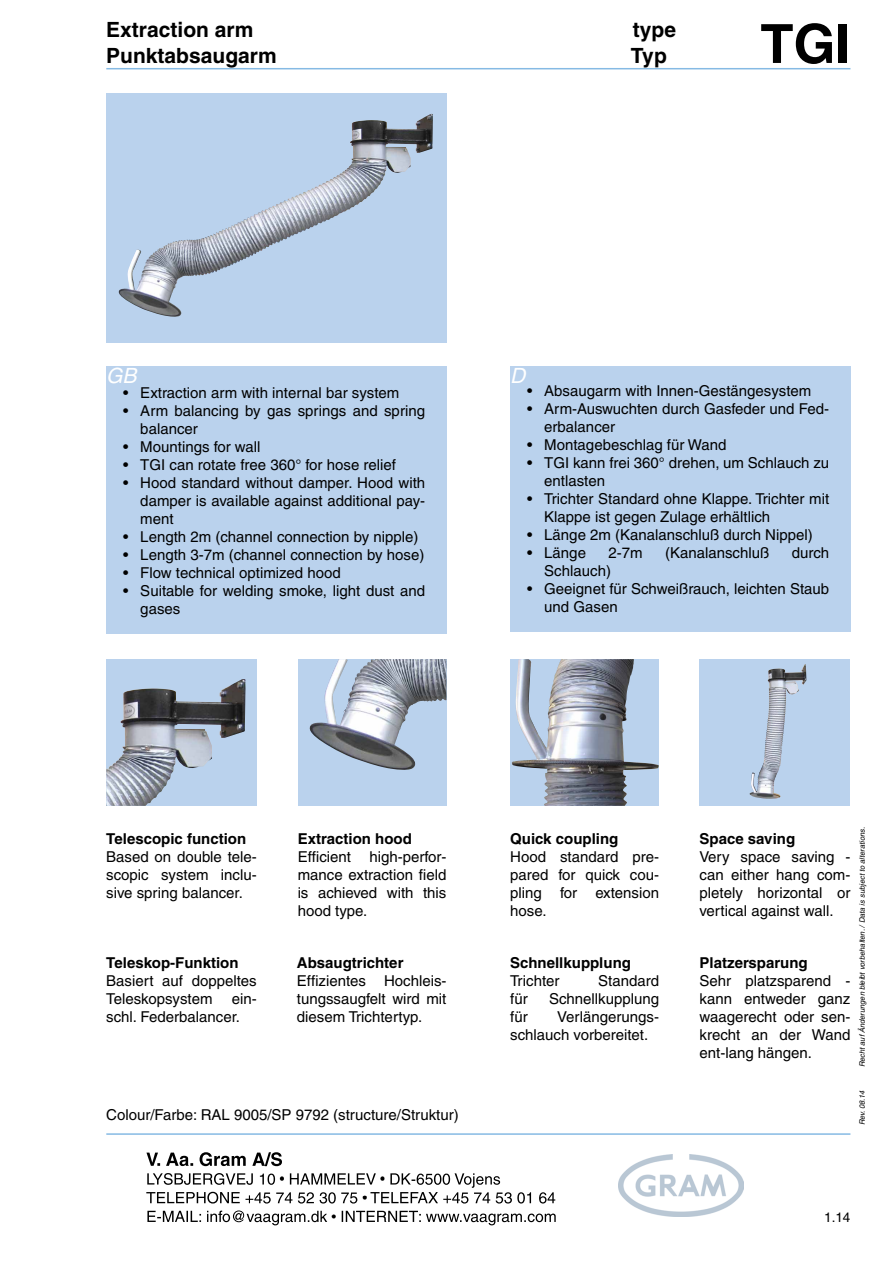
<style>
.page{position:relative;width:893px;height:1263px;background:#fff}
.page>*{position:absolute;margin:0;border:0;box-sizing:border-box;transform-origin:0 0}
.t1{font:700 54px "Helvetica";color:#000}
.t2{font:700 21px "Helvetica";color:#000}
.t3{font:italic 21px "Helvetica";color:#fff}
.t4{font:15px/18px "Helvetica";color:#000}
.t5{font:700 15px "Helvetica";color:#000}
.t6{font:13.5px "Helvetica";color:#000}
.t7{font:italic 7.5px "Helvetica";color:#000}
</style>
<div class="page">
<img style="left:619px;top:1154px;width:124px;height:63px">
<hr style="left:106px;top:1133px;width:744px;height:2px;background:#86bae4">
<hr style="left:106px;top:68px;width:744px;height:1px;background:#86bae4">
<img style="left:146px;top:1152px;width:410px;height:74px">
<div style="left:106px;top:366px;width:340px;height:268px;background:#bad2ed"></div>
<div style="left:510px;top:366px;width:340px;height:266px;background:#bad2ed"></div>
<div style="left:106px;top:94px;width:340px;height:249px;background:#bad2ed"></div>
<img style="left:270px;top:114px;width:161px;height:94px">
<div style="left:699px;top:659px;width:151px;height:147px;background:#bad2ed"></div>
<img style="left:766px;top:664px;width:39px;height:71px">
<div style="left:106px;top:659px;width:151px;height:147px;background:#bad2ed"></div>
<img style="left:106px;top:679px;width:140px;height:127px">
<div style="left:298px;top:659px;width:148px;height:147px;background:#bad2ed"></div>
<img style="left:309px;top:659px;width:137px;height:111px">
<img style="left:512px;top:659px;width:147px;height:147px">
<h2 class="t2" style="left:106px;top:17px;width:149px">Extraction arm</h2>
<h2 class="t2" style="left:633px;top:17px;width:45px">type</h2>
<h2 class="t2" style="left:106px;top:42px;width:172px">Punktabsaugarm</h2>
<h2 class="t2" style="left:631px;top:42px;width:38px">Typ</h2>
<h1 class="t1" style="left:760px;top:11px;width:92px">TGI</h1>
<h2 class="t3" style="left:106px;top:363px;width:32px">GB</h2>
<h2 class="t3" style="left:510px;top:363px;width:17px">D</h2>
<p class="t4" style="left:527px;top:382px;width:286px">• Absaugarm with Innen-Gestängesystem</p>
<p class="t4" style="left:544px;top:400px;width:286px;text-indent:-17px">• Arm-Auswuchten durch Gasfeder und Fed&shy;erbalancer</p>
<p class="t4" style="left:527px;top:436px;width:201px">• Montagebeschlag für Wand</p>
<p class="t4" style="left:544px;top:454px;width:286px;text-indent:-17px">• TGI kann frei 360° drehen, um Schlauch zu entlasten</p>
<p class="t4" style="left:544px;top:490px;width:286px;text-indent:-17px">• Trichter Standard ohne Klappe. Trichter mit<br>Klappe ist gegen Zulage erhältlich</p>
<p class="t4" style="left:527px;top:526px;width:287px">• Länge 2m (Kanalanschluß durch Nippel)</p>
<p class="t4" style="left:527px;top:544px;width:60px">• Länge</p>
<p class="t4" style="left:608px;top:544px;width:36px">2-7m</p>
<p class="t4" style="left:665px;top:544px;width:106px">(Kanalanschluß</p>
<p class="t4" style="left:792px;top:544px;width:39px">durch</p>
<p class="t4" style="left:544px;top:562px;width:68px">Schlauch)</p>
<p class="t4" style="left:544px;top:580px;width:286px;text-indent:-17px">• Geeignet für Schweißrauch, leichten Staub und Gasen</p>
<p class="t4" style="left:123px;top:384px;width:278px">• Extraction arm with internal bar system</p>
<p class="t4" style="left:140px;top:402px;width:286px;text-indent:-17px">• Arm balancing by gas springs and spring balancer</p>
<p class="t4" style="left:123px;top:438px;width:139px">• Mountings for wall</p>
<p class="t4" style="left:123px;top:456px;width:274px">• TGI can rotate free 360° for hose relief</p>
<p class="t4" style="left:140px;top:474px;width:286px;text-align:justify;text-indent:-17px">• Hood standard without damper. Hood with damper is available against additional pay&shy;ment</p>
<p class="t4" style="left:123px;top:528px;width:297px">• Length 2m (channel connection by nipple)</p>
<p class="t4" style="left:123px;top:546px;width:303px">• Length 3-7m (channel connection by hose)</p>
<p class="t4" style="left:123px;top:564px;width:219px">• Flow technical optimized hood</p>
<p class="t4" style="left:140px;top:582px;width:286px;text-indent:-17px">• Suitable for welding smoke, light dust and gases</p>
<p class="t5" style="left:106px;top:830px;width:141px">Telescopic function</p>
<p class="t4" style="left:106px;top:848px;width:152px;text-align:justify">Based on double tele&shy;scopic system inclu&shy;sive spring balancer.</p>
<p class="t5" style="left:106px;top:954px;width:134px">Teleskop-Funktion</p>
<p class="t4" style="left:106px;top:972px;width:152px">Basiert auf doppeltes<br>Teleskopsystem</p>
<p class="t4" style="left:106px;top:990px;width:152px;text-indent:126px">ein&shy;schl. Federbalancer.</p>
<p class="t5" style="left:298px;top:830px;width:116px">Extraction hood</p>
<p class="t4" style="left:298px;top:848px;width:150px;text-align:justify">Efficient high-perfor&shy;mance extraction field is achieved with this hood type.</p>
<p class="t5" style="left:297px;top:954px;width:108px">Absaugtrichter</p>
<p class="t4" style="left:297px;top:972px;width:151px;text-align:justify">Effizientes Hochleis&shy;tungssaugfelt wird mit diesem Trichtertyp.</p>
<p class="t4" style="left:106px;top:1106px;width:354px">Colour/Farbe: RAL 9005/SP 9792 (structure/Struktur)</p>
<p class="t5" style="left:510px;top:830px;width:110px">Quick coupling</p>
<p class="t4" style="left:510px;top:848px;width:150px;text-align:justify">Hood standard pre&shy;pared for quick cou&shy;pling for extension hose.</p>
<p class="t5" style="left:510px;top:954px;width:122px">Schnellkupplung</p>
<p class="t4" style="left:510px;top:972px;width:51px">Trichter</p>
<p class="t4" style="left:598px;top:972px;width:62px">Standard</p>
<p class="t4" style="left:510px;top:990px;width:19px">für</p>
<p class="t4" style="left:549px;top:990px;width:112px">Schnellkupplung</p>
<p class="t4" style="left:510px;top:1008px;width:19px">für</p>
<p class="t4" style="left:510px;top:1008px;width:150px;text-indent:47px">Verlängerungs&shy;schlauch vorbereitet.</p>
<p class="t7" style="left:858px;top:1067px;width:242px;rotate:-90deg">Recht auf Änderungen bleibt vorbehalten. / Data is subject to alterations.</p>
<p class="t5" style="left:699px;top:830px;width:97px">Space saving</p>
<p class="t4" style="left:699px;top:848px;width:152px;text-align:justify">Very space saving - can either hang com&shy;pletely horizontal or vertical against wall.</p>
<p class="t5" style="left:699px;top:954px;width:110px">Platzersparung</p>
<p class="t4" style="left:699px;top:972px;width:152px;text-align:justify">Sehr platzsparend - kann entweder ganz waagerecht oder sen&shy;krecht an der Wand ent-lang hängen.</p>
<p class="t7" style="left:858px;top:1125px;width:37px;rotate:-90deg">Rev. 08.14</p>
<p class="t6" style="left:824px;top:1210px;width:28px">1.14</p>
</div>
